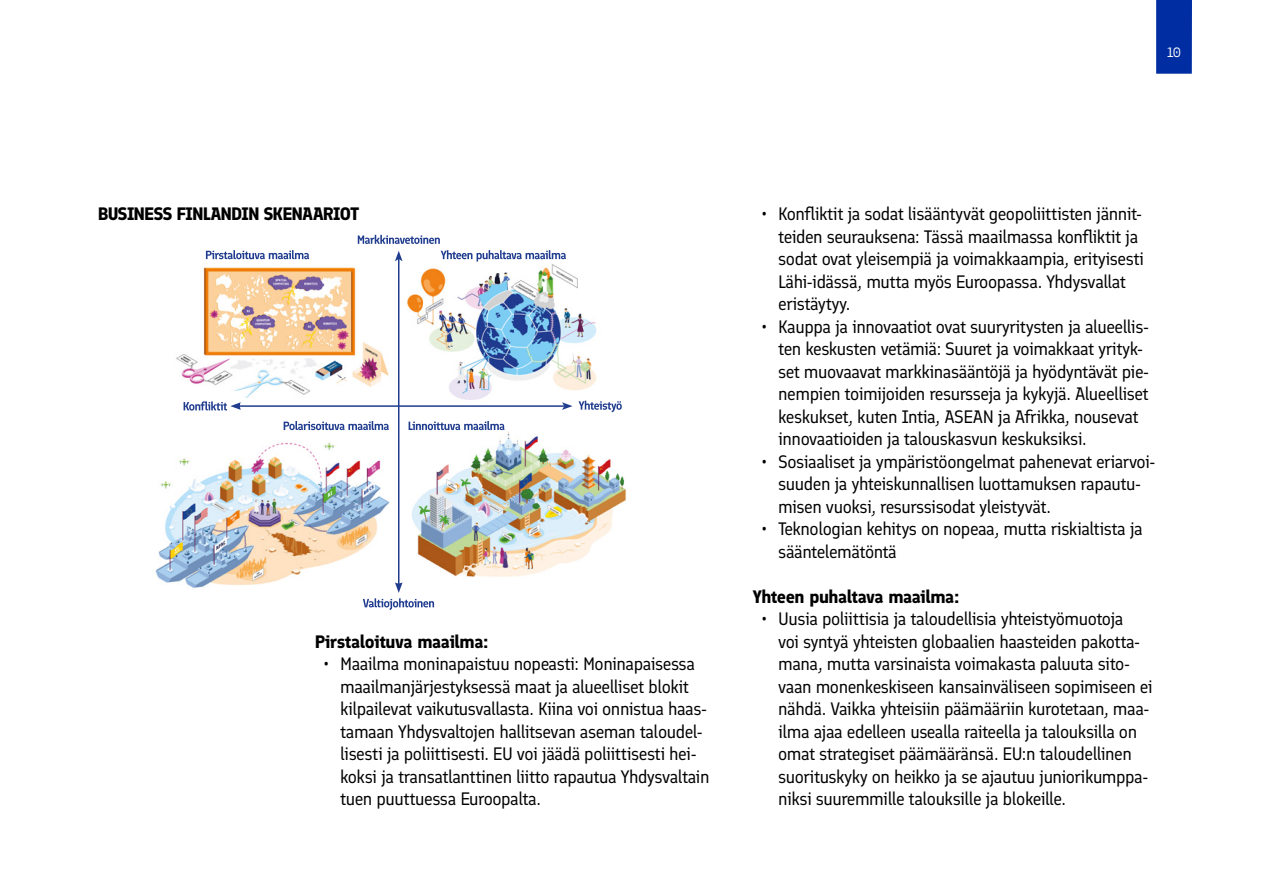
<style>
.page{position:relative;width:1263px;height:893px;background:#fff}
.page>*{position:absolute;margin:0;border:0;box-sizing:border-box;transform-origin:0 0}
.t1{font:18px/22.5px "Finlandica";letter-spacing:-.025em;color:#000}
.body_text{font:700 18px "Finlandica";letter-spacing:-.03em;color:#000}
.body_text-2{font:700 18px "Finlandica";letter-spacing:-.055em;color:#000}
.t2{font:13.5px "Finlandica";color:#fff}
</style>
<div class="page">
<div style="left:1156px;top:0;width:36px;height:74px;background:#002ea2"></div>
<img style="left:408px;top:264px;width:189px;height:137px">
<img style="left:412px;top:430px;width:215px;height:147px">
<img style="left:176px;top:267px;width:213px;height:131px">
<img style="left:155px;top:442px;width:234px;height:146px">
<svg style="left:206px;top:250px;width:103px;height:9px"></svg>
<svg style="left:441px;top:250px;width:125px;height:12px"></svg>
<svg style="left:409px;top:421px;width:96px;height:9px"></svg>
<svg style="left:578px;top:401px;width:44px;height:11px"></svg>
<svg style="left:358px;top:235px;width:82px;height:9px"></svg>
<svg style="left:284px;top:421px;width:105px;height:9px"></svg>
<hr style="left:239px;top:405px;width:325px;height:2px;background:#203c8f">
<svg style="left:184px;top:401px;width:57px;height:10px"></svg>
<svg style="left:562px;top:402px;width:10px;height:8px"></svg>
<hr style="left:398px;top:259px;width:1px;height:326px;background:#203c8f">
<svg style="left:363px;top:582px;width:71px;height:28px"></svg>
<svg style="left:395px;top:251px;width:8px;height:10px"></svg>
<p class="t2" style="left:1167px;top:42px;width:16px">10</p>
<h3 class="body_text-2" style="left:98px;top:200px;width:263px">BUSINESS FINLANDIN SKENAARIOT</h3>
<p class="t1" style="left:778px;top:201px;width:367px;text-indent:-17px">• Konfliktit ja sodat lisääntyvät geopoliittisten jännit&shy;teiden seurauksena: Tässä maailmassa konfliktit ja sodat ovat yleisempiä ja voimakkaampia, erityisesti Lähi-idässä, mutta myös Euroopassa. Yhdysvallat eristäytyy.</p>
<p class="t1" style="left:778px;top:314px;width:372px;text-indent:-17px">• Kauppa ja innovaatiot ovat suuryritysten ja alueellis&shy;ten keskusten vetämiä: Suuret ja voimakkaat yrityk&shy;set muovaavat markkinasääntöjä ja hyödyntävät pie&shy;nempien toimijoiden resursseja ja kykyjä. Alueelliset keskukset, kuten Intia, ASEAN ja Afrikka, nousevat innovaatioiden ja talouskasvun keskuksiksi.</p>
<p class="t1" style="left:778px;top:449px;width:379px;text-indent:-17px">• Sosiaaliset ja ympäristöongelmat pahenevat eriarvoi&shy;suuden ja yhteiskunnallisen luottamuksen rapautu&shy;misen vuoksi, resurssisodat yleistyvät.</p>
<p class="t1" style="left:778px;top:516px;width:366px;text-indent:-17px">• Teknologian kehitys on nopeaa, mutta riskialtista ja sääntelemätöntä</p>
<p class="body_text" style="left:753px;top:583px;width:208px">Yhteen puhaltava maailma:</p>
<p class="t1" style="left:778px;top:606px;width:376px;text-indent:-17px">• Uusia poliittisia ja taloudellisia yhteistyömuotoja<br>voi syntyä yhteisten globaalien haasteiden pakotta&shy;mana, mutta varsinaista voimakasta paluuta sito&shy;vaan monenkeskiseen kansainväliseen sopimiseen ei nähdä. Vaikka yhteisiin päämääriin kurotetaan, maa&shy;ilma ajaa edelleen usealla raiteella ja talouksilla on omat strategiset päämääränsä. EU:n taloudellinen suorituskyky on heikko ja se ajautuu juniorikumppa&shy;niksi suuremmille talouksille ja blokeille.</p>
<p class="body_text" style="left:315px;top:628px;width:175px">Pirstaloituva maailma:</p>
<p class="t1" style="left:340px;top:651px;width:371px;text-indent:-17px">• Maailma moninapaistuu nopeasti: Moninapaisessa maailmanjärjestyksessä maat ja alueelliset blokit kilpailevat vaikutusvallasta. Kiina voi onnistua haas&shy;tamaan Yhdysvaltojen hallitsevan aseman taloudel&shy;lisesti ja poliittisesti. EU voi jäädä poliittisesti hei&shy;koksi ja transatlanttinen liitto rapautua Yhdysvaltain tuen puuttuessa Euroopalta.</p>
</div>
